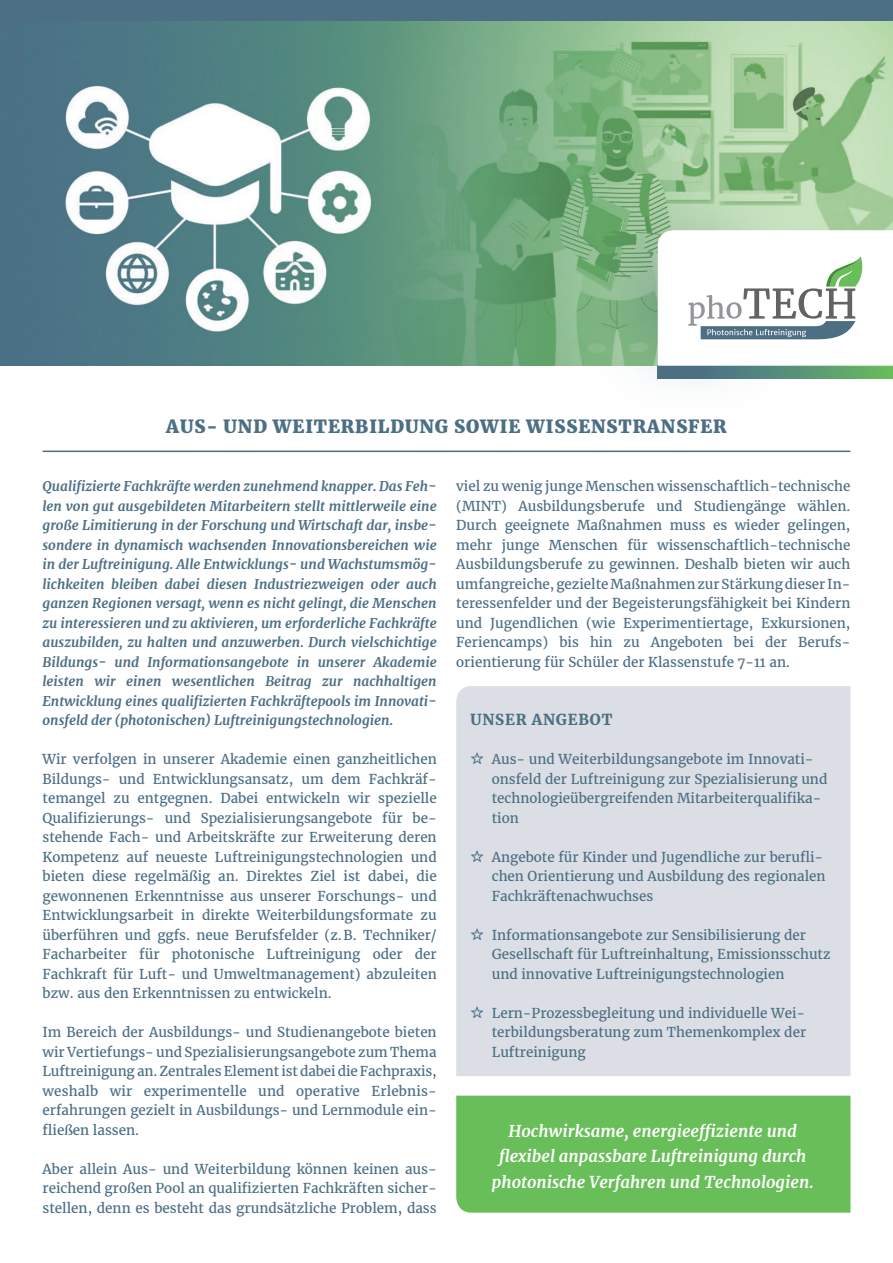
<style>
.page{position:relative;width:893px;height:1263px;background:#fff}
.page>*{position:absolute;margin:0;border:0;box-sizing:border-box;transform-origin:0 0}
.t1{font:900 18px "Merriweather";letter-spacing:.05em;color:#4c6f84}
.t2{font:italic 700 16.5px/25.5px "Merriweather";color:#fff;text-align:center}
.t3{font:700 15px "Merriweather";letter-spacing:.05em;color:#4c6f84}
.t4{font:13.5px/19.5px "Merriweather";color:#4c6f84;text-align:justify}
.t5{font:italic 700 13.5px/19.5px "Merriweather";color:#4c6f84;text-align:justify}
.s1{font-family:"weimar"}
</style>
<div class="page">
<div style="left:456px;top:1096px;width:394px;height:117px;background:#68be58"></div>
<div style="left:456px;top:686px;width:394px;height:390px;background:#dbdfe5"></div>
<div style="left:0;top:0;width:893px;height:44px;background:#4c6f84"></div>
<img style="left:0;top:21px;width:893px;height:345px">
<svg style="left:585px;top:183px;width:214px;height:197px;background:#94bf94"></svg>
<svg style="left:658px;top:366px;width:235px;height:12px;background:#568d77"></svg>
<svg style="left:658px;top:230px;width:235px;height:136px"></svg>
<hr style="left:43px;top:451px;width:807px;height:1px;background:#4c6f84">
<p class="t1" style="left:166px;top:414px;width:562px">AUS- UND WEITERBILDUNG SOWIE WISSENSTRANSFER</p>
<p class="t5" style="left:43px;top:476px;width:396px">Qualifizierte Fachkräfte werden zunehmend knapper. Das Feh&shy;len von gut ausgebildeten Mitarbeitern stellt mittlerweile eine große Limitierung in der Forschung und Wirtschaft dar, insbe&shy;sondere in dynamisch wachsenden Innovationsbereichen wie in der Luftreinigung. Alle Entwicklungs- und Wachstumsmög&shy;lichkeiten bleiben dabei diesen Industriezweigen oder auch ganzen Regionen versagt, wenn es nicht gelingt, die Menschen zu interessieren und zu aktivieren, um erforderliche Fachkräfte auszubilden, zu halten und anzuwerben. Durch vielschichtige Bildungs- und Informationsangebote in unserer Akademie leisten wir einen wesentlichen Beitrag zur nachhaltigen Entwicklung eines qualifizierten Fachkräftepools im Innovati&shy;onsfeld der (photonischen) Luftreinigungstechnologien.</p>
<p class="t4" style="left:43px;top:749px;width:396px">Wir verfolgen in unserer Akademie einen ganzheitlichen Bildungs- und Entwicklungsansatz, um dem Fachkräf&shy;temangel zu entgegnen. Dabei entwickeln wir spezielle Qualifizierungs- und Spezialisierungsangebote für be&shy;stehende Fach- und Arbeitskräfte zur Erweiterung deren Kompetenz auf neueste Luftreinigungstechnologien und bieten diese regelmäßig an. Direktes Ziel ist dabei, die gewonnenen Erkenntnisse aus unserer Forschungs- und Entwicklungsarbeit in direkte Weiterbildungsformate zu überführen und ggfs. neue Berufsfelder (z.B. Techniker/ Facharbeiter für photonische Luftreinigung oder der Fachkraft für Luft- und Umweltmanagement) abzuleiten bzw. aus den Erkenntnissen zu entwickeln.</p>
<p class="t4" style="left:43px;top:1022px;width:396px">Im Bereich der Ausbildungs- und Studienangebote bieten wir Vertiefungs- und Spezialisierungsangebote zum Thema Luftreinigung an. Zentrales Element ist dabei die Fachpraxis, weshalb wir experimentelle und operative Erlebnis&shy;erfahrungen gezielt in Ausbildungs- und Lernmodule ein&shy;fließen lassen.</p>
<p class="t4" style="left:43px;top:1159px;width:396px">Aber allein Aus- und Weiterbildung können keinen aus&shy;reichend großen Pool an qualifizierten Fachkräften sicher&shy;stellen, denn es besteht das grundsätzliche Problem, dass</p>
<p class="t4" style="left:456px;top:476px;width:396px">viel zu wenig junge Menschen wissenschaftlich-technische (MINT) Ausbildungsberufe und Studiengänge wählen.<br>Durch geeignete Maßnahmen muss es wieder gelingen, mehr junge Menschen für wissenschaftlich-technische Ausbildungsberufe zu gewinnen. Deshalb bieten wir auch umfangreiche, gezielte Maßnahmen zur Stärkung dieser In&shy;teressenfelder und der Begeisterungsfähigkeit bei Kindern und Jugendlichen (wie Experimentiertage, Exkursionen, Feriencamps) bis hin zu Angeboten bei der Berufs&shy;orientierung für Schüler der Klassenstufe 7-11 an.</p>
<p class="t3" style="left:470px;top:710px;width:143px">UNSER ANGEBOT</p>
<p class="t4" style="left:492px;top:749px;width:337px;text-align:left;text-indent:-21px"><span class="s1">P</span> Aus- und Weiterbildungsangebote im Innovati&shy;onsfeld der Luftreinigung zur Spezialisierung und technologieübergreifenden Mitarbeiterqualifika&shy;tion</p>
<p class="t4" style="left:492px;top:847px;width:335px;text-align:left;text-indent:-21px"><span class="s1">P</span> Angebote für Kinder und Jugendliche zur berufli&shy;chen Orientierung und Ausbildung des regionalen<br>Fachkräftenachwuchses</p>
<p class="t4" style="left:492px;top:925px;width:340px;text-align:left;text-indent:-21px"><span class="s1">P</span> Informationsangebote zur Sensibilisierung der<br>Gesellschaft für Luftreinhaltung, Emissionsschutz und innovative Luftreinigungstechnologien</p>
<p class="t4" style="left:492px;top:1003px;width:316px;text-indent:-21px"><span class="s1">P</span> Lern-Prozessbegleitung und individuelle Wei&shy;terbildungsberatung zum Themenkomplex der Luftreinigung</p>
<p class="t2" style="left:492px;top:1118px;width:323px">Hochwirksame, energieeffiziente und flexibel anpassbare Luftreinigung durch photonische Verfahren und Technologien.</p>
</div>
